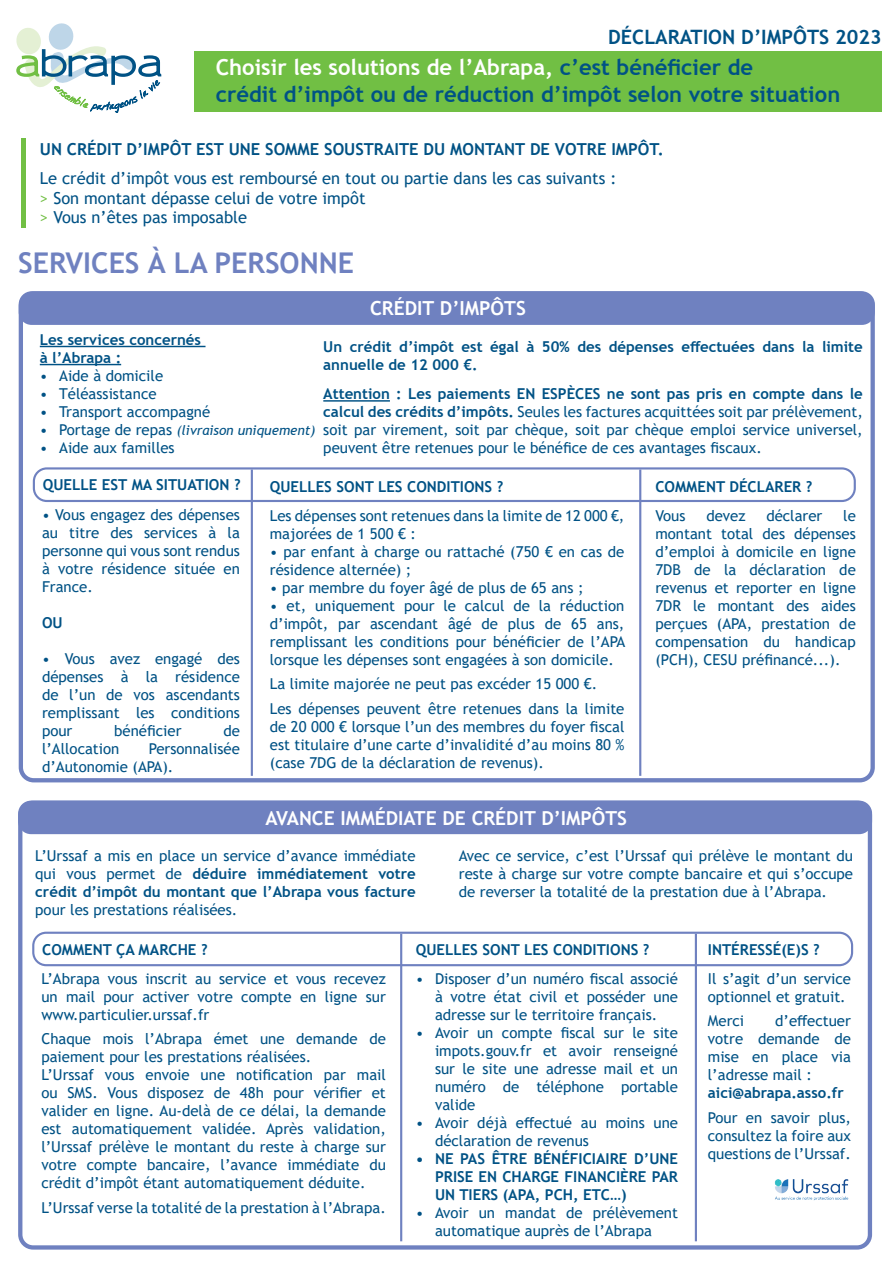
<style>
.page{position:relative;width:893px;height:1263px;background:#fff}
.page>*{position:absolute;margin:0;border:0;box-sizing:border-box;transform-origin:0 0}
.t1{font:700 28.65px "Trebuchet MS";color:#6f81c0}
.t2{font:700 22.05px/26.4px "Trebuchet MS";color:#005285}
.t3{font:700 19.8px "Trebuchet MS";color:#005285}
.t4{font:700 19.35px "Trebuchet MS";color:#fff}
.t5{font:16.5px/19.8px "Trebuchet MS";color:#005285}
.t6{font:700 16.5px "Trebuchet MS";color:#005285}
.t7{font:15px/18px "Trebuchet MS";color:#005285;text-align:justify}
.t8{font:700 15px/18px "Trebuchet MS";color:#005285}
.t9{font:italic 13.5px "Trebuchet MS";color:#005285}
.s1{color:#fff}
.s2{color:#71bf44}
.s3{font-style:normal;font-size:15px}
.s4{font-weight:700}
.s5{font-weight:400}
</style>
<div class="page">
<div style="left:194px;top:51px;width:688px;height:61px;background:#71bf44"></div>
<svg style="left:16px;top:23px;width:145px;height:90px"></svg>
<div style="left:19px;top:291px;width:856px;height:491px;border:4px solid #6f81c0;border-radius:13px"></div>
<div style="left:33px;top:467px;width:823px;height:35px;border:2px solid #6f81c0;border-radius:13px"></div>
<div style="left:19px;top:291px;width:856px;height:34px;background:#6f81c0;border-radius:13px"></div>
<hr style="left:40px;top:346px;width:166px;height:1px;background:#005285">
<hr style="left:40px;top:364px;width:81px;height:1px;background:#005285">
<hr style="left:323px;top:400px;width:67px;height:2px;background:#005285">
<hr style="left:251px;top:469px;width:2px;height:307px;background:#6f81c0">
<hr style="left:639px;top:469px;width:2px;height:307px;background:#6f81c0">
<div style="left:18px;top:801px;width:854px;height:448px;border:4px solid #6f81c0;border-radius:13px"></div>
<div style="left:18px;top:801px;width:854px;height:33px;background:#6f81c0;border-radius:13px"></div>
<div style="left:32px;top:932px;width:821px;height:34px;border:2px solid #6f81c0;border-radius:13px"></div>
<hr style="left:400px;top:934px;width:2px;height:307px;background:#6f81c0">
<hr style="left:695px;top:934px;width:2px;height:307px;background:#6f81c0">
<img style="left:774px;top:1179px;width:75px;height:22px">
<hr style="left:21px;top:138px;width:4px;height:90px;background:#71bf44">
<h3 class="t3" style="left:608px;top:29px;width:275px">DÉCLARATION D’IMPÔTS 2023</h3>
<h2 class="t2" style="left:216px;top:54px;width:626px"><span class="s1">Choisir les solutions de l’Abrapa,</span> c’est bénéficier de<br>crédit d’impôt ou de réduction d’impôt selon votre situation</h2>
<p class="t6" style="left:40px;top:143px;width:626px">UN CRÉDIT D’IMPÔT EST UNE SOMME SOUSTRAITE DU MONTANT DE VOTRE IMPÔT.</p>
<p class="t5" style="left:40px;top:169px;width:578px">Le crédit d’impôt vous est remboursé en tout ou partie dans les cas suivants : <span class="s2">&gt;</span> Son montant dépasse celui de votre impôt<br><span class="s2">&gt;</span> Vous n’êtes pas imposable</p>
<h1 class="t1" style="left:18px;top:252px;width:337px">SERVICES À LA PERSONNE</h1>
<p class="t4" style="left:370px;top:301px;width:157px">CRÉDIT D’IMPÔTS</p>
<p class="t8" style="left:40px;top:332px;width:163px">Les services concernés à l’Abrapa :</p>
<p class="t7" style="left:40px;top:367px;width:125px">• Aide à domicile</p>
<p class="t7" style="left:40px;top:385px;width:118px">• Téléassistance</p>
<p class="t7" style="left:40px;top:403px;width:172px">• Transport accompagné</p>
<p class="t9" style="left:40px;top:425px;width:277px"><span class="s3">• Portage de repas</span> (livraison uniquement)</p>
<p class="t7" style="left:40px;top:439px;width:136px">• Aide aux familles</p>
<p class="t8" style="left:323px;top:337px;width:541px">Un crédit d’impôt est égal à 50% des dépenses effectuées dans la limite annuelle de 12 000 €.</p>
<p class="t7" style="left:323px;top:386px;width:541px"><span class="s4">Attention : Les paiements EN ESPÈCES ne sont pas pris en compte dans le calcul des crédits d’impôts.</span> Seules les factures acquittées soit par prélèvement, soit par virement, soit par chèque, soit par chèque emploi service universel, peuvent être retenues pour le bénéfice de ces avantages fiscaux.</p>
<p class="t8" style="left:43px;top:477px;width:199px">QUELLE EST MA SITUATION ?</p>
<p class="t7" style="left:42px;top:506px;width:199px">• Vous engagez des dépenses au titre des services à la personne qui vous sont rendus à votre résidence située en France.</p>
<p class="t8" style="left:42px;top:615px;width:22px">OU</p>
<p class="t7" style="left:42px;top:650px;width:199px">• Vous avez engagé des dépenses à la résidence de l’un de vos ascendants remplissant les conditions pour</p>
<p class="t7" style="left:114px;top:721px;width:69px">bénéficier</p>
<p class="t7" style="left:223px;top:721px;width:18px">de</p>
<p class="t7" style="left:42px;top:740px;width:79px">l’Allocation</p>
<p class="t7" style="left:42px;top:740px;width:199px;text-indent:107px">Personnalisée d’Autonomie (APA).</p>
<p class="t8" style="left:270px;top:479px;width:235px">QUELLES SONT LES CONDITIONS ?</p>
<p class="t7" style="left:270px;top:508px;width:356px">Les dépenses sont retenues dans la limite de 12 000 €, majorées de 1 500 € :</p>
<p class="t7" style="left:270px;top:544px;width:356px">• par enfant à charge ou rattaché (750 € en cas de résidence alternée) ;</p>
<p class="t7" style="left:270px;top:580px;width:315px">• par membre du foyer âgé de plus de 65 ans ;</p>
<p class="t7" style="left:270px;top:598px;width:357px">• et, uniquement pour le calcul de la réduction d’impôt, par ascendant âgé de plus de 65 ans, remplissant les conditions pour bénéficier de l’APA lorsque les dépenses sont engagées à son domicile.</p>
<p class="t7" style="left:270px;top:672px;width:356px;line-height:24.5px">La limite majorée ne peut pas excéder 15 000 €.<br>Les dépenses peuvent être retenues dans la limite</p>
<p class="t7" style="left:270px;top:717px;width:356px">de 20 000 € lorsque l’un des membres du foyer fiscal est titulaire d’une carte d’invalidité d’au moins 80 % (case 7DG de la déclaration de revenus).</p>
<p class="t8" style="left:655px;top:479px;width:159px">COMMENT DÉCLARER ?</p>
<p class="t7" style="left:655px;top:508px;width:32px">Vous</p>
<p class="t7" style="left:706px;top:508px;width:41px">devez</p>
<p class="t7" style="left:766px;top:508px;width:58px">déclarer</p>
<p class="t7" style="left:655px;top:508px;width:202px;text-indent:188px">le montant total des dépenses d’emploi à domicile en ligne 7DB de la déclaration de revenus et reporter en ligne 7DR le montant des aides perçues (APA, prestation de compensation du handicap (PCH), CESU préfinancé...).</p>
<p class="t4" style="left:265px;top:810px;width:363px">AVANCE IMMÉDIATE DE CRÉDIT D’IMPÔTS</p>
<p class="t8" style="left:35px;top:848px;width:382px;text-align:justify"><span class="s5">L’Urssaf a mis en place un service d’avance immédiate qui vous permet de</span> déduire immédiatement votre crédit d’impôt du montant que l’Abrapa vous facture</p>
<p class="t7" style="left:35px;top:901px;width:204px">pour les prestations réalisées.</p>
<p class="t7" style="left:459px;top:848px;width:396px">Avec ce service, c’est l’Urssaf qui prélève le montant du reste à charge sur votre compte bancaire et qui s’occupe de reverser la totalité de la prestation due à l’Abrapa.</p>
<p class="t8" style="left:42px;top:942px;width:167px">COMMENT ÇA MARCHE ?</p>
<p class="t7" style="left:41px;top:970px;width:346px">L’Abrapa vous inscrit au service et vous recevez un mail pour activer votre compte en ligne sur www.particulier.urssaf.fr</p>
<p class="t7" style="left:41px;top:1031px;width:346px;text-align:left">Chaque mois l’Abrapa émet une demande de paiement pour les prestations réalisées.<br>L’Urssaf vous envoie une notification par mail ou SMS. Vous disposez de 48h pour vérifier et valider en ligne. Au-delà de ce délai, la demande est automatiquement validée. Après validation, l’Urssaf prélève le montant du reste à charge sur votre compte bancaire, l’avance immédiate du crédit d’impôt étant automatiquement déduite.</p>
<p class="t7" style="left:41px;top:1198px;width:346px">L’Urssaf verse la totalité de la prestation à l’Abrapa.</p>
<p class="t8" style="left:416px;top:941px;width:235px">QUELLES SONT LES CONDITIONS ?</p>
<p class="t7" style="left:435px;top:970px;width:245px;text-indent:-19px">• Disposer d’un numéro fiscal associé à votre état civil et posséder une adresse sur le territoire français.</p>
<p class="t7" style="left:435px;top:1024px;width:245px;text-indent:-19px">• Avoir un compte fiscal sur le site impots.gouv.fr et avoir renseigné sur le site une adresse mail et un numéro de téléphone portable valide</p>
<p class="t7" style="left:435px;top:1114px;width:245px;text-indent:-19px">• Avoir déjà effectué au moins une déclaration de revenus</p>
<p class="t8" style="left:435px;top:1151px;width:245px;text-align:justify;text-indent:-19px">• NE PAS ÊTRE BÉNÉFICIAIRE D’UNE PRISE EN CHARGE FINANCIÈRE PAR UN TIERS (APA, PCH, ETC…)</p>
<p class="t7" style="left:416px;top:1204px;width:264px;text-align:center">• Avoir un mandat de prélèvement automatique auprès de l’Abrapa</p>
<p class="t8" style="left:708px;top:941px;width:113px">INTÉRESSÉ(E)S ?</p>
<p class="t7" style="left:708px;top:970px;width:145px">Il s’agit d’un service optionnel et gratuit.</p>
<p class="t7" style="left:708px;top:1012px;width:38px">Merci</p>
<p class="t7" style="left:708px;top:1012px;width:145px;text-indent:67px">d’effectuer votre demande de mise en place via l’adresse mail :</p>
<p class="t8" style="left:708px;top:1085px;width:137px">aici@abrapa.asso.fr</p>
<p class="t7" style="left:708px;top:1109px;width:145px">Pour en savoir plus, consultez la foire aux questions de l’Urssaf.</p>
</div>
